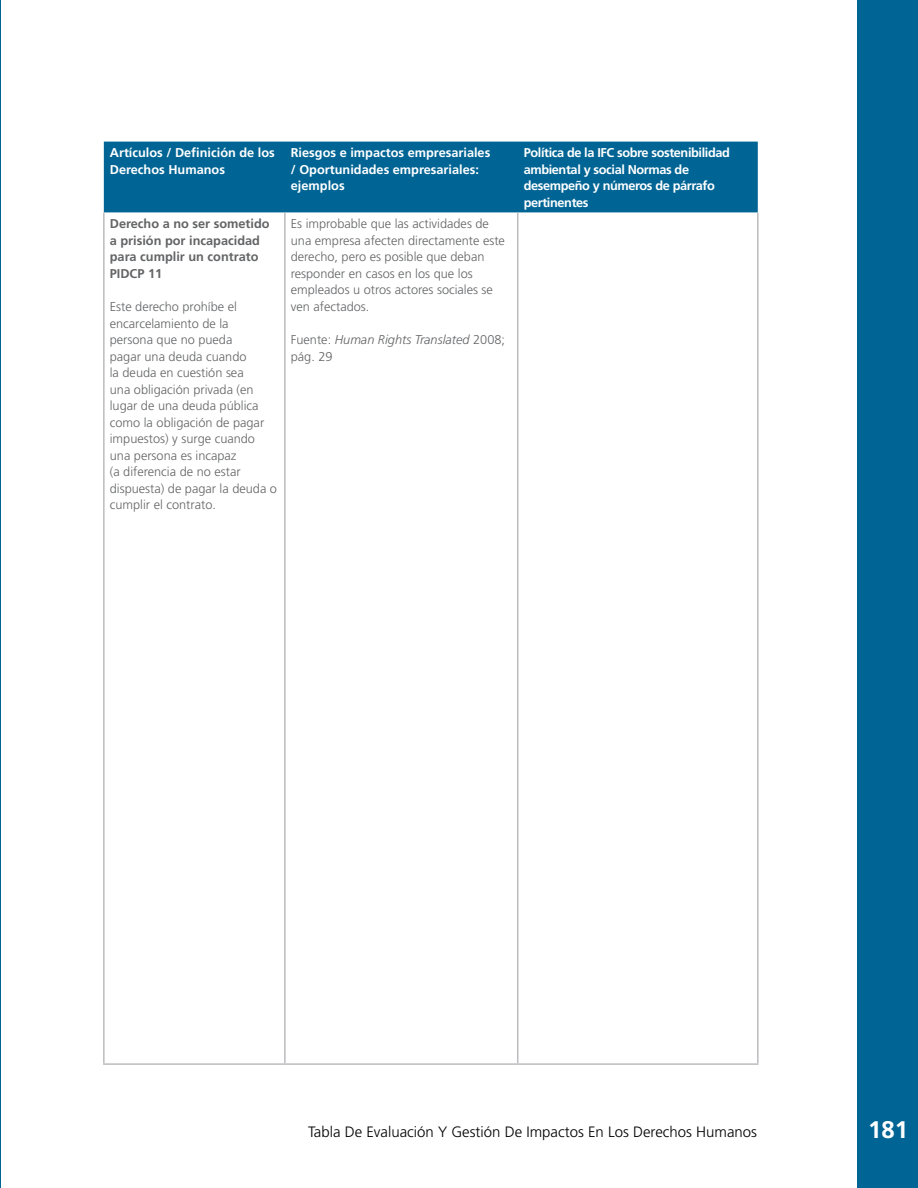
<style>
.page{position:relative;width:918px;height:1188px;background:#fff}
.page>*{position:absolute;margin:0;border:0;box-sizing:border-box;transform-origin:0 0}
.t1{font:700 24px "Frutiger LT Std";color:#fff}
.t2{font:300 15px "Frutiger LT Std";color:#000}
.t3{font:300 12.75px/16.5px "Frutiger LT Std";color:#636466}
.t4{font:700 12.75px/16.5px "Frutiger LT Std";color:#fff}
.t5{font:700 12.75px/16.5px "Frutiger LT Std";letter-spacing:-.03em;color:#fff}
.t6{font:700 12.75px/16.5px "Frutiger LT Std";color:#636466}
.t7{font:italic 300 12.75px/16.5px "Frutiger LT Std";color:#636466}
.s1{font-style:normal}
</style>
<div class="page">
<div style="left:857px;top:0;width:61px;height:1188px;background:#006595"></div>
<hr style="left:0;top:0;width:1px;height:1188px;background:#006595">
<div style="left:104px;top:142px;width:654px;height:71px;background:#006595"></div>
<hr style="left:103px;top:213px;width:2px;height:850px;background:#bcbbbe">
<hr style="left:103px;top:1063px;width:182px;height:2px;background:#bcbbbe">
<hr style="left:285px;top:1063px;width:233px;height:2px;background:#bcbbbe">
<hr style="left:518px;top:1063px;width:241px;height:2px;background:#bcbbbe">
<hr style="left:517px;top:213px;width:1px;height:850px;background:#bcbbbe">
<hr style="left:284px;top:213px;width:2px;height:850px;background:#bcbbbe">
<hr style="left:757px;top:213px;width:2px;height:850px;background:#bcbbbe">
<p class="t4" style="left:110px;top:145px;width:167px">Artículos / Definición de los<br>Derechos Humanos</p>
<p class="t4" style="left:291px;top:145px;width:201px">Riesgos e impactos empresariales / Oportunidades empresariales: ejemplos</p>
<p class="t5" style="left:524px;top:145px;width:208px">Política de la IFC sobre sostenibilidad ambiental y social Normas de desempeño y números de párrafo pertinentes</p>
<p class="t6" style="left:110px;top:216px;width:161px">Derecho a no ser sometido a prisión por incapacidad para cumplir un contrato<br>PIDCP 11</p>
<p class="t3" style="left:110px;top:299px;width:169px">Este derecho prohíbe el encarcelamiento de la<br>persona que no pueda<br>pagar una deuda cuando<br>la deuda en cuestión sea<br>una obligación privada (en lugar de una deuda pública como la obligación de pagar impuestos) y surge cuando una persona es incapaz<br>(a diferencia de no estar dispuesta) de pagar la deuda o cumplir el contrato.</p>
<p class="t3" style="left:291px;top:216px;width:216px">Es improbable que las actividades de una empresa afecten directamente este derecho, pero es posible que deban responder en casos en los que los empleados u otros actores sociales se ven afectados.</p>
<p class="t7" style="left:291px;top:332px;width:216px"><span class="s1">Fuente:</span> Human Rights Translated <span class="s1">2008; pág. 29</span></p>
<p class="t2" style="left:308px;top:1124px;width:450px">Tabla De Evaluación Y Gestión De Impactos En Los Derechos Humanos</p>
<h1 class="t1" style="left:868px;top:1116px;width:42px">181</h1>
</div>
